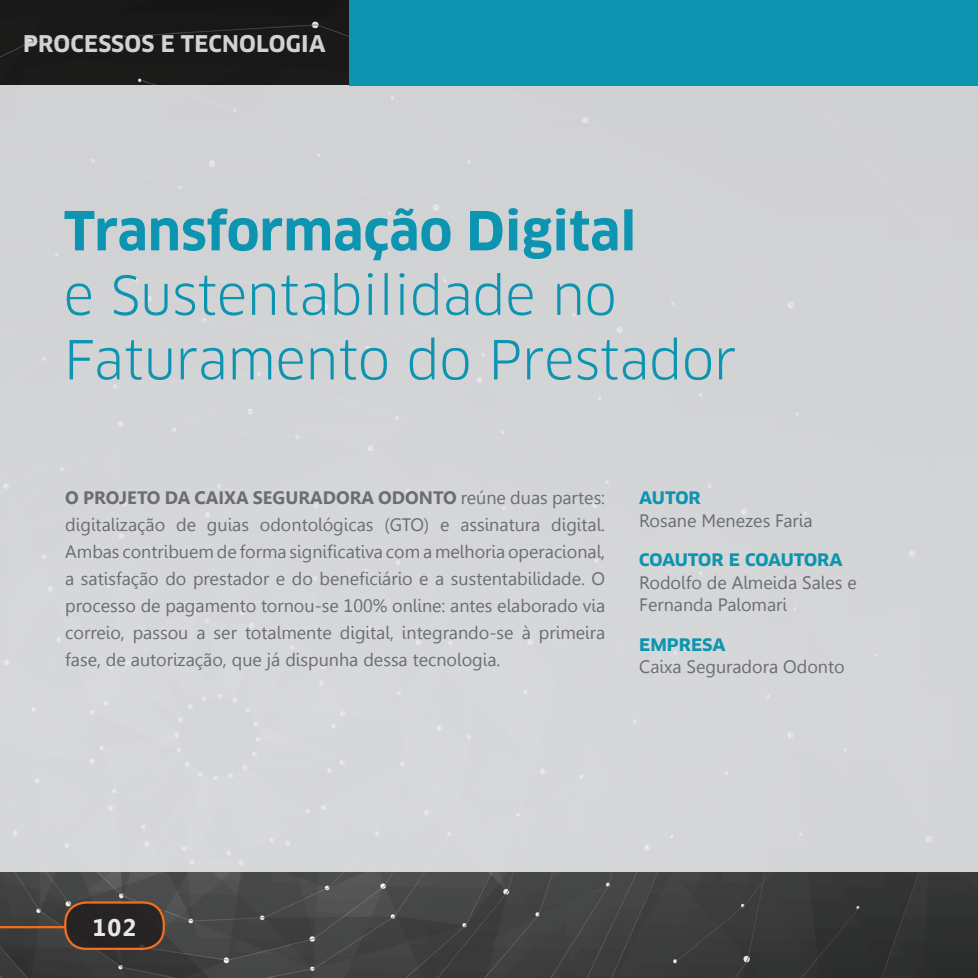
<style>
.page{position:relative;width:978px;height:978px;background:#fff}
.page>*{position:absolute;margin:0;border:0;box-sizing:border-box;transform-origin:0 0}
.t1{font:52.5px/64.5px "Clan OT";color:#0c94b0}
.t2{font:700 52.5px "Clan OT";letter-spacing:-.005em;color:#0c94b0}
.t3{font:700 24px "Leelawadee";color:#e6e7e9}
.t4{font:700 22.5px "Clan OT";letter-spacing:.01em;color:#d1d2d4}
.t5{font:700 19.5px "Clan OT";color:#0c94b0}
.t6{font:18px/27px "Leelawadee";color:#6c6d70}
.s1{font-weight:700}
</style>
<div class="page">
<img style="left:0;top:0;width:978px;height:978px">
<div style="left:0;top:85px;width:978px;height:787px;background:#d4d5d6"></div>
<div style="left:349px;top:0;width:629px;height:85px;background:#0c94b0"></div>
<hr style="left:0;top:926px;width:65px;height:2px;background:#f36e21">
<div style="left:65px;top:902px;width:99px;height:47px;background:#231f20;border-radius:21px"></div>
<div style="left:64px;top:901px;width:101px;height:49px;border:2px solid #f36e21;border-radius:21px"></div>
<p class="t4" style="left:23px;top:30px;width:304px">PROCESSOS E TECNOLOGIA</p>
<h1 class="t2" style="left:64px;top:201px;width:574px">Transformação Digital</h1>
<h1 class="t1" style="left:64px;top:263px;width:675px">e Sustentabilidade no<br>Faturamento do Prestador</h1>
<p class="t6" style="left:65px;top:485px;width:541px;text-align:justify"><span class="s1">O PROJETO DA CAIXA SEGURADORA ODONTO</span> reúne duas partes: digitalização de guias odontológicas (GTO) e assinatura digital.<br>Ambas contribuem de forma significativa com a melhoria operacional, a satisfação do prestador e do beneficiário e a sustentabilidade. O processo de pagamento tornou-se 100% online: antes elaborado via correio, passou a ser totalmente digital, integrando-se à primeira fase, de autorização, que já dispunha dessa tecnologia.</p>
<p class="t5" style="left:639px;top:486px;width:63px">autor</p>
<p class="t6" style="left:639px;top:507px;width:175px">Rosane Menezes Faria</p>
<p class="t5" style="left:639px;top:548px;width:205px">coautor e coautora</p>
<p class="t6" style="left:639px;top:571px;width:219px;line-height:22.5px">Rodolfo de Almeida Sales e<br>Fernanda Palomari</p>
<p class="t5" style="left:639px;top:632px;width:88px">empresa</p>
<p class="t6" style="left:639px;top:654px;width:207px">Caixa Seguradora Odonto</p>
<h2 class="t3" style="left:93px;top:914px;width:45px">102</h2>
</div>
